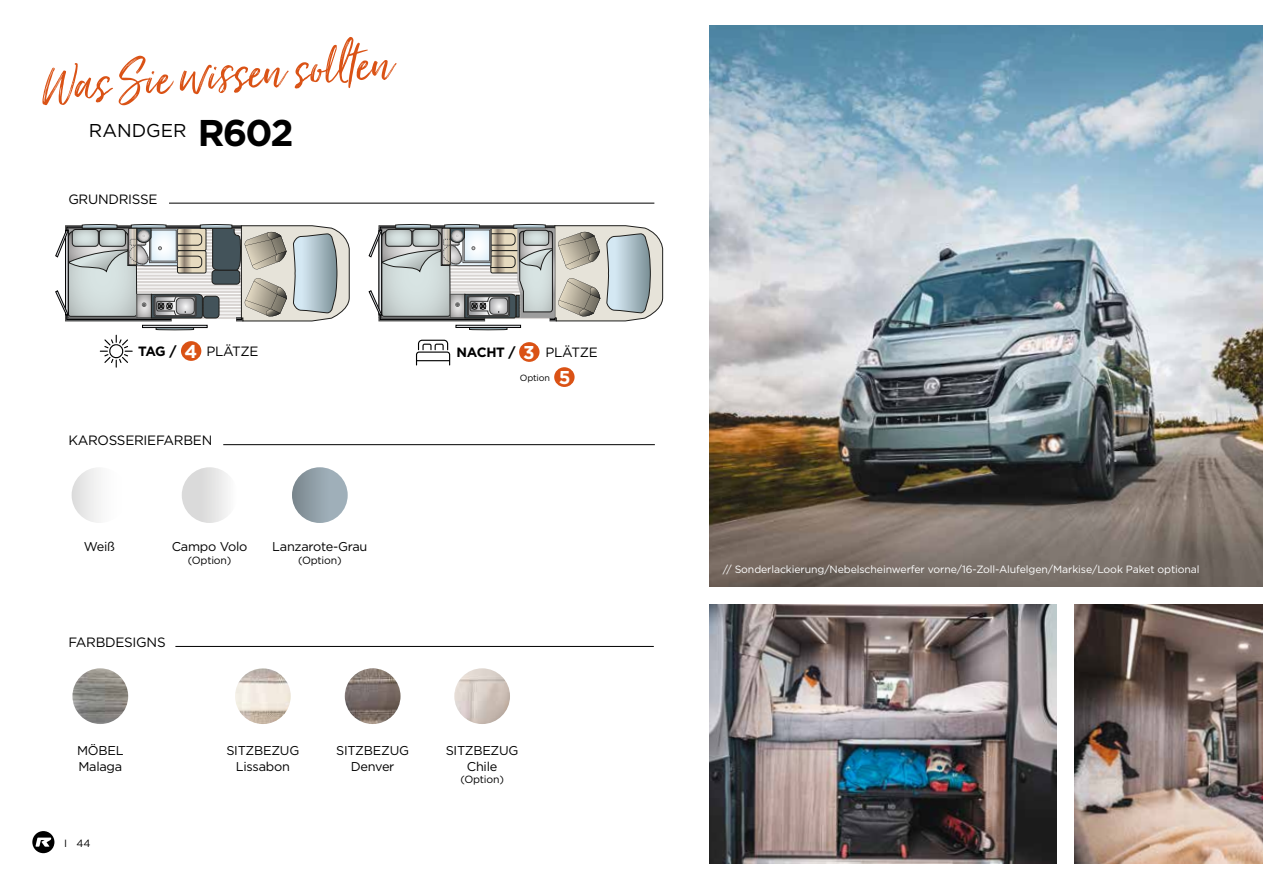
<style>
.page{position:relative;width:1263px;height:893px;background:#fff}
.page>*{position:absolute;margin:0;border:0;box-sizing:border-box;transform-origin:0 0}
.t1{font:64.2px "Just Lovely";color:#da5215}
.t2{font:18.6px "Gotham";color:#000}
.t3{font:13.5px "Gotham";letter-spacing:-.02em;color:#000}
.t4{font:700 13.5px "Gotham";letter-spacing:-.02em;color:#000}
.t5{font:12.75px/15.3px "Gotham";letter-spacing:-.02em;color:#000;text-align:center}
.t6{font:10.5px "Gotham";letter-spacing:-.01em;color:#fff}
.t7{font:10.5px "Gotham";letter-spacing:-.02em;color:#000}
.t8{font:9px "Gotham";letter-spacing:-.02em;color:#000}
.s1{font-weight:700;font-size:37.2px}
.s2{font-weight:700}
.s3{font-weight:700;font-size:18.6px;color:#fff}
.s4{font-size:18.6px;color:#fff}
.s5{font-weight:400}
</style>
<div class="page">
<img style="left:1074px;top:605px;width:189px;height:259px">
<img style="left:709px;top:605px;width:347px;height:259px">
<img style="left:709px;top:26px;width:554px;height:561px">
<svg style="left:32px;top:831px;width:22px;height:22px"></svg>
<svg style="left:156px;top:328px;width:38px;height:2px"></svg>
<div style="left:142px;top:325px;width:65px;height:3px;border:1px solid #020203"></div>
<svg style="left:55px;top:224px;width:294px;height:97px;background:#b4b8b6"></svg>
<svg style="left:469px;top:328px;width:38px;height:2px"></svg>
<div style="left:456px;top:325px;width:65px;height:3px;border:1px solid #020203"></div>
<svg style="left:369px;top:224px;width:294px;height:97px;background:#b8bbb9"></svg>
<img style="left:72px;top:668px;width:56px;height:56px;border-radius:28px">
<img style="left:235px;top:668px;width:56px;height:56px;border-radius:28px">
<img style="left:345px;top:668px;width:55px;height:56px;border-radius:28px">
<img style="left:454px;top:668px;width:56px;height:56px;border-radius:28px">
<div style="left:72px;top:467px;width:55px;height:56px;background:linear-gradient(to right,#e0e0e0,#fff);border-radius:28px"></div>
<div style="left:182px;top:467px;width:55px;height:56px;background:linear-gradient(to right,#d2d2d2,#f8f8f8);border-radius:28px"></div>
<div style="left:292px;top:467px;width:56px;height:56px;background:linear-gradient(to right,#7e8b92,#aabac4);border-radius:28px"></div>
<hr style="left:169px;top:203px;width:485px;height:1px;background:#000">
<hr style="left:223px;top:444px;width:432px;height:1px;background:#000">
<hr style="left:175px;top:646px;width:479px;height:1px;background:#000">
<svg style="left:100px;top:335px;width:33px;height:33px"></svg>
<div style="left:181px;top:341px;width:20px;height:20px;background:#da5215;border-radius:50%"></div>
<svg style="left:416px;top:340px;width:34px;height:25px"></svg>
<hr style="left:416px;top:360px;width:34px;height:1px;background:#000">
<div style="left:519px;top:342px;width:20px;height:20px;background:#da5215;border-radius:50%"></div>
<div style="left:554px;top:367px;width:21px;height:20px;background:#da5215;border-radius:50%"></div>
<h1 class="t1" style="left:39px;top:48px;width:352px;rotate:-4deg">Was Sie wiss en sollten</h1>
<h2 class="t2" style="left:89px;top:119px;width:206px">RANDGER <span class="s1">R602</span></h2>
<p class="t3" style="left:68px;top:191px;width:91px">GRUNDRISSE</p>
<p class="t3" style="left:138px;top:342px;width:122px"><span class="s2">TAG /</span> <span class="s3">4</span> PLÄTZE</p>
<p class="t3" style="left:68px;top:431px;width:146px">KAROSSERIEFARBEN</p>
<p class="t5" style="left:84px;top:539px;width:33px">Weiß</p>
<p class="t5" style="left:272px;top:539px;width:97px">Lanzarote-Grau</p>
<p class="t7" style="left:298px;top:553px;width:45px">(Option)</p>
<p class="t5" style="left:172px;top:539px;width:77px">Campo Volo</p>
<p class="t7" style="left:188px;top:553px;width:45px">(Option)</p>
<p class="t3" style="left:68px;top:633px;width:99px">FARBDESIGNS</p>
<p class="t4" style="left:457px;top:344px;width:143px">NACHT / <span class="s4">3</span> <span class="s5">PLÄTZE</span></p>
<p class="t8" style="left:520px;top:372px;width:52px">Option <span class="s3">5</span></p>
<p class="t5" style="left:77px;top:743px;width:48px;text-align:left">MÖBEL<br>Malaga</p>
<p class="t7" style="left:64px;top:836px;width:28px">I 44</p>
<p class="t5" style="left:226px;top:743px;width:74px">SITZBEZUG<br>Lissabon</p>
<p class="t5" style="left:336px;top:743px;width:74px">SITZBEZUG<br>Denver</p>
<p class="t5" style="left:446px;top:743px;width:74px">SITZBEZUG<br>Chile</p>
<p class="t7" style="left:460px;top:773px;width:45px">(Option)</p>
<p class="t6" style="left:723px;top:562px;width:478px">// Sonderlackierung/Nebelscheinwerfer vorne/16-Zoll-Alufelgen/Markise/Look Paket optional</p>
</div>
